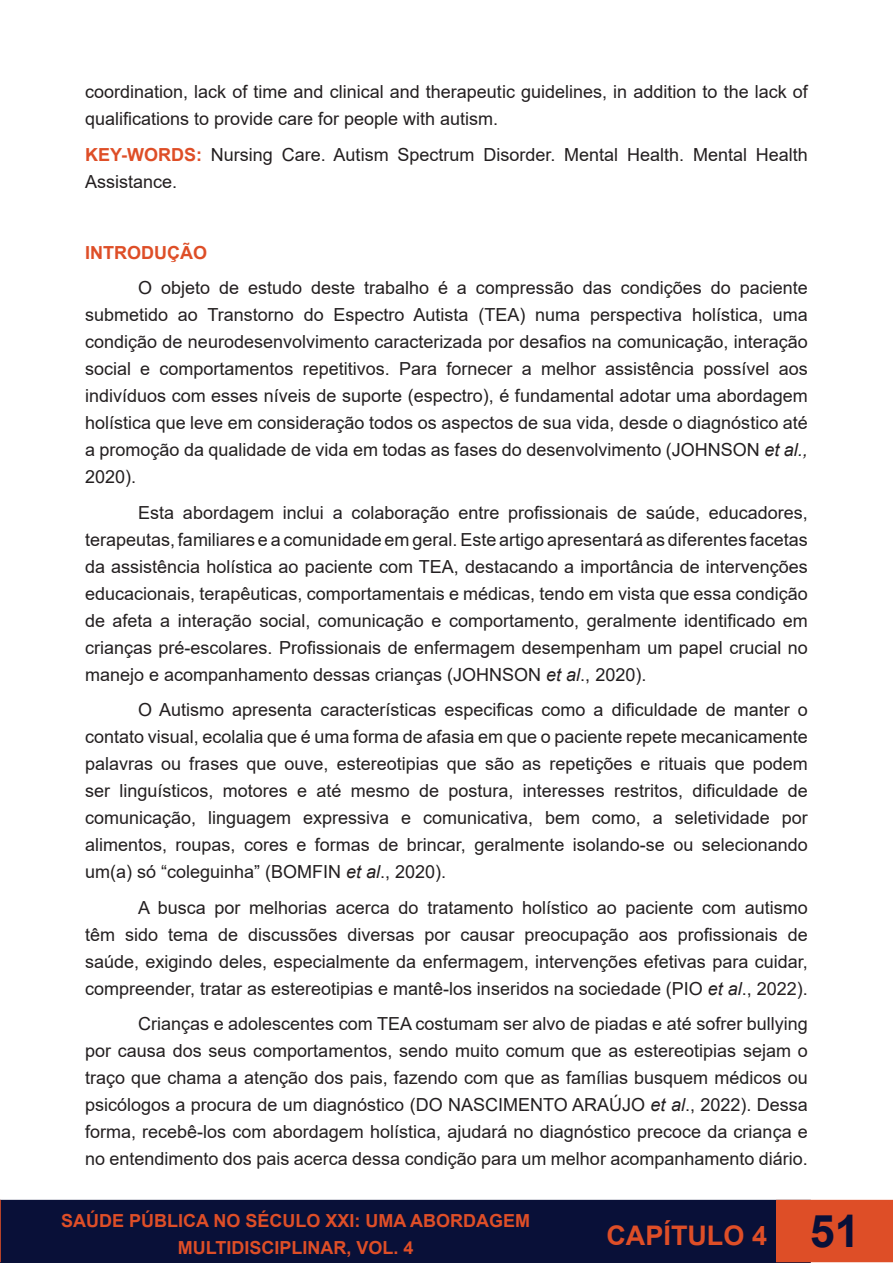
<style>
.page{position:relative;width:893px;height:1263px;background:#fff}
.page>*{position:absolute;margin:0;border:0;box-sizing:border-box;transform-origin:0 0}
.t1{font:700 45px "Arial";color:#091038}
.t2{font:700 27px "Arial";color:#de4e27}
.t3{font:18px/27px "Arial";color:#231f20;text-align:justify}
.t4{font:700 18px/27px "Arial";color:#de4e27;text-align:center}
.s1{font-weight:700;color:#de4e27}
.s2{font-style:italic}
</style>
<div class="page">
<div style="left:0;top:1200px;width:811px;height:63px;background:#091038"></div>
<svg style="left:0;top:1200px;width:1px;height:62px"></svg>
<div style="left:777px;top:1200px;width:116px;height:61px;background:#de4e27"></div>
<div style="left:776px;top:1200px;width:117px;height:62px;border:2px solid #de4e27"></div>
<p class="t3" style="left:85px;top:78px;width:724px">coordination, lack of time and clinical and therapeutic guidelines, in addition to the lack of qualifications to provide care for people with autism.</p>
<p class="t3" style="left:85px;top:141px;width:724px"><span class="s1">KEY-WORDS:</span> Nursing Care. Autism Spectrum Disorder. Mental Health. Mental Health<br>Assistance.</p>
<p class="t4" style="left:85px;top:239px;width:123px">INTRODUÇÃO</p>
<p class="t3" style="left:85px;top:274px;width:724px;text-indent:53px">O objeto de estudo deste trabalho é a compressão das condições do paciente submetido ao Transtorno do Espectro Autista (TEA) numa perspectiva holística, uma condição de neurodesenvolvimento caracterizada por desafios na comunicação, interação social e comportamentos repetitivos. Para fornecer a melhor assistência possível aos indivíduos com esses níveis de suporte (espectro), é fundamental adotar uma abordagem holística que leve em consideração todos os aspectos de sua vida, desde o diagnóstico até a promoção da qualidade de vida em todas as fases do desenvolvimento (JOHNSON <span class="s2">et al., </span>2020).</p>
<p class="t3" style="left:85px;top:499px;width:724px;text-indent:53px">Esta abordagem inclui a colaboração entre profissionais de saúde, educadores, terapeutas, familiares e a comunidade em geral. Este artigo apresentará as diferentes facetas da assistência holística ao paciente com TEA, destacando a importância de intervenções educacionais, terapêuticas, comportamentais e médicas, tendo em vista que essa condição de afeta a interação social, comunicação e comportamento, geralmente identificado em crianças pré-escolares. Profissionais de enfermagem desempenham um papel crucial no manejo e acompanhamento dessas crianças (JOHNSON <span class="s2">et al</span>., 2020).</p>
<p class="t3" style="left:85px;top:696px;width:724px;text-indent:53px">O Autismo apresenta características especificas como a dificuldade de manter o contato visual, ecolalia que é uma forma de afasia em que o paciente repete mecanicamente palavras ou frases que ouve, estereotipias que são as repetições e rituais que podem ser linguísticos, motores e até mesmo de postura, interesses restritos, dificuldade de comunicação, linguagem expressiva e comunicativa, bem como, a seletividade por alimentos, roupas, cores e formas de brincar, geralmente isolando-se ou selecionando um(a) só “coleguinha” (BOMFIN <span class="s2">et al</span>., 2020).</p>
<p class="t3" style="left:85px;top:894px;width:724px;text-indent:53px">A busca por melhorias acerca do tratamento holístico ao paciente com autismo têm sido tema de discussões diversas por causar preocupação aos profissionais de saúde, exigindo deles, especialmente da enfermagem, intervenções efetivas para cuidar, compreender, tratar as estereotipias e mantê-los inseridos na sociedade (PIO <span class="s2">et al</span>., 2022).</p>
<p class="t3" style="left:85px;top:1010px;width:724px;text-indent:53px">Crianças e adolescentes com TEA costumam ser alvo de piadas e até sofrer bullying por causa dos seus comportamentos, sendo muito comum que as estereotipias sejam o traço que chama a atenção dos pais, fazendo com que as famílias busquem médicos ou psicólogos a procura de um diagnóstico (DO NASCIMENTO ARAÚJO <span class="s2">et al</span>., 2022). Dessa forma, recebê-los com abordagem holística, ajudará no diagnóstico precoce da criança e no entendimento dos pais acerca dessa condição para um melhor acompanhamento diário.</p>
<p class="t4" style="left:61px;top:1208px;width:471px">SAÚDE PÚBLICA NO SÉCULO XXI: UMA ABORDAGEM<br>MULTIDISCIPLINAR, VOL. 4</p>
<h2 class="t2" style="left:606px;top:1216px;width:162px">CAPÍTULO 4</h2>
<h1 class="t1" style="left:810px;top:1200px;width:52px">51</h1>
</div>
